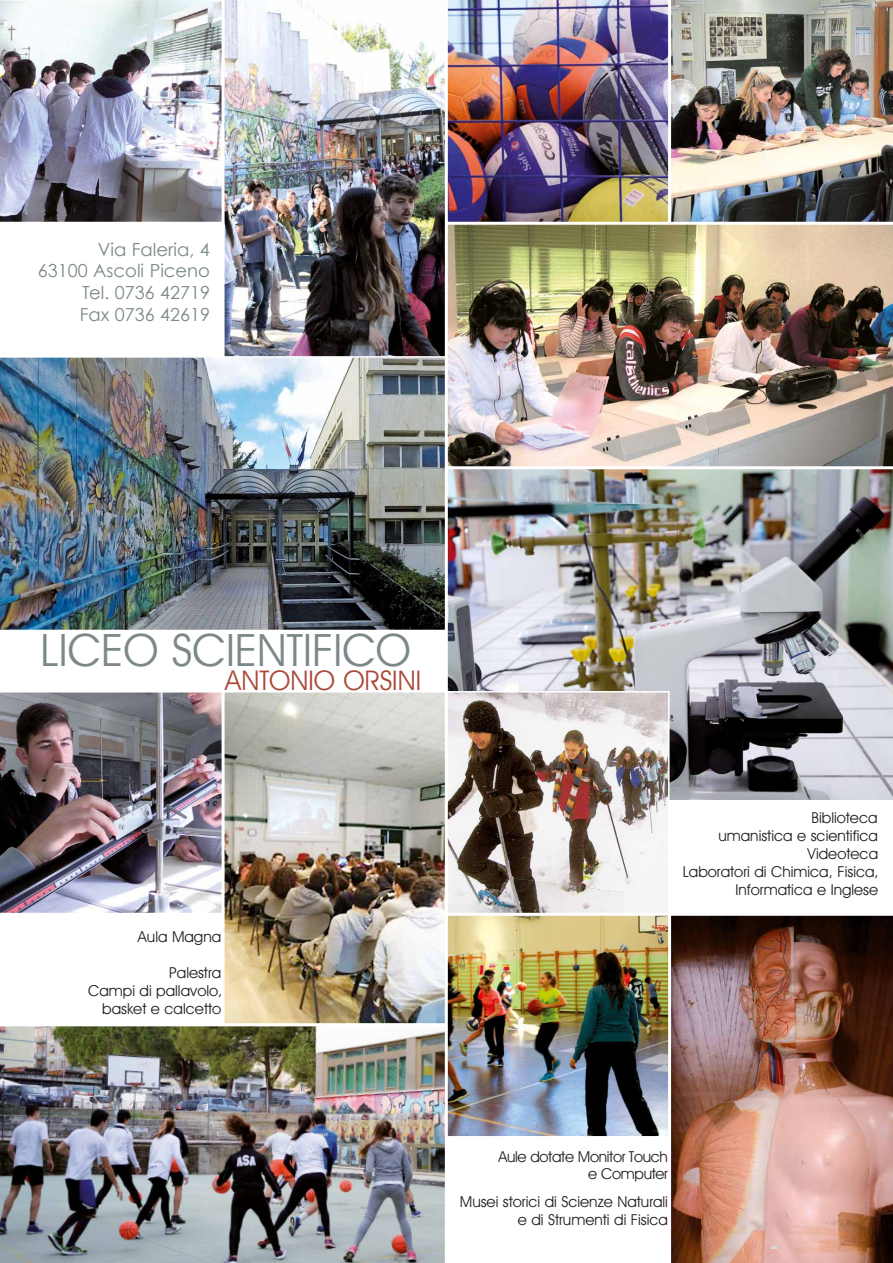
<style>
.page{position:relative;width:893px;height:1263px;background:#fff}
.page>*{position:absolute;margin:0;border:0;box-sizing:border-box;transform-origin:0 0}
.t1{font:44.4px "Avant Guard Regular SWFTE";color:#7c8889}
.t2{font:27px "Avant Guard Regular SWFTE";color:#aa4938}
.t3{font:18px/21.6px "Century Gothic";color:#7c8889;text-align:right}
.t4{font:15px/18px "Avant Guard Regular SWFTE";color:#231f20;text-align:right}
.t5{font:15px/16.5px "Avant Guard Regular SWFTE";letter-spacing:-.02em;color:#231f20;text-align:right}
</style>
<div class="page">
<img style="left:224px;top:0;width:221px;height:356px">
<img style="left:447px;top:469px;width:446px;height:331px">
<img style="left:447px;top:224px;width:446px;height:243px">
<img style="left:226px;top:694px;width:217px;height:329px">
<div style="left:223px;top:691px;width:223px;height:335px;border:2px solid #fff"></div>
<img style="left:671px;top:915px;width:222px;height:348px">
<img style="left:0;top:356px;width:445px;height:274px">
<img style="left:449px;top:694px;width:218px;height:217px">
<div style="left:446px;top:691px;width:224px;height:223px;border:2px solid #fff"></div>
<img style="left:0;top:0;width:222px;height:222px">
<img style="left:0;top:692px;width:222px;height:221px">
<img style="left:671px;top:0;width:222px;height:222px">
<img style="left:447px;top:0;width:222px;height:222px">
<img style="left:449px;top:917px;width:218px;height:217px">
<div style="left:446px;top:914px;width:224px;height:223px;border:2px solid #fff"></div>
<img style="left:0;top:1025px;width:446px;height:238px">
<p class="t3" style="left:38px;top:238px;width:174px">Via Faleria, 4<br>63100 Ascoli Piceno<br>Tel. 0736 42719<br>Fax 0736 42619</p>
<h1 class="t1" style="left:41px;top:623px;width:372px">LICEO SCIENTIFICO</h1>
<h2 class="t2" style="left:225px;top:663px;width:197px">ANTONIO ORSINI</h2>
<p class="t4" style="left:138px;top:927px;width:85px">Aula Magna</p>
<p class="t4" style="left:88px;top:963px;width:136px">Palestra<br>Campi di pallavolo, basket e calcetto</p>
<p class="t4" style="left:683px;top:809px;width:198px">Biblioteca<br>umanistica e scientifica<br>Videoteca<br>Laboratori di Chimica, Fisica,<br>Informatica e Inglese</p>
<p class="t5" style="left:498px;top:1148px;width:171px">Aule dotate Monitor Touch e Computer</p>
<p class="t4" style="left:460px;top:1192px;width:210px">Musei storici di Scienze Naturali e di Strumenti di Fisica</p>
</div>
